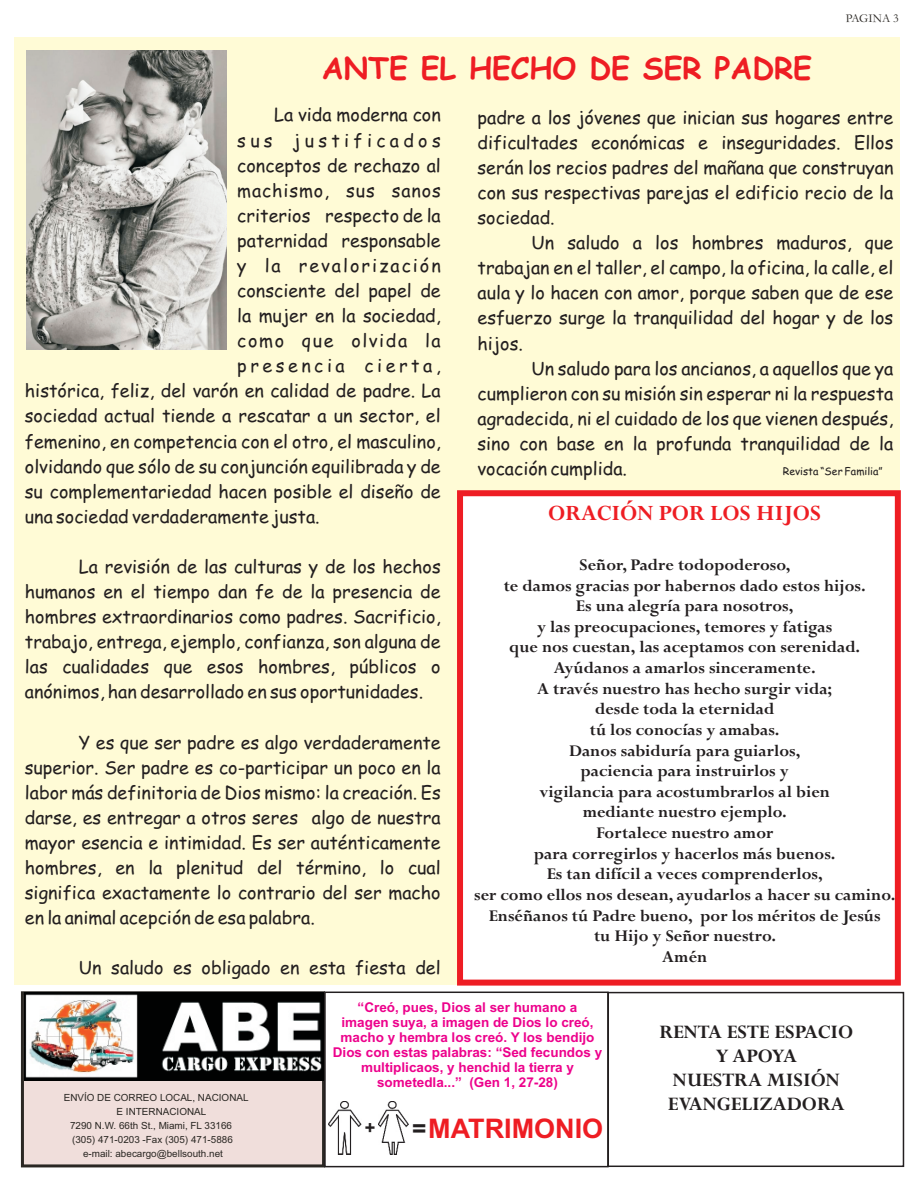
<style>
.page{position:relative;width:918px;height:1188px;background:#fff}
.page>*{position:absolute;margin:0;border:0;box-sizing:border-box;transform-origin:0 0}
.t1{font:700 30px "Comic Sans MS";color:#ee1d23}
.t2{font:700 27px "Arial";color:#ee1d23}
.t3{font:700 24px "Perpetua";color:#ee1d23}
.t4{font:700 21px/24px "Perpetua";color:#231f20;text-align:center}
.t5{font:700 18.15px "Arial";color:#231f20}
.t6{font:18px/25px "Comic Sans MS";color:#231f20;text-align:justify}
.t7{font:700 18px/20.7px "Perpetua";color:#231f20;text-align:center}
.t8{font:18px "Comic Sans MS";letter-spacing:.045em;color:#231f20}
.t9{font:18px "Comic Sans MS";letter-spacing:.11em;color:#231f20}
.t10{font:18px "Comic Sans MS";letter-spacing:.195em;color:#231f20}
.t11{font:18px "Comic Sans MS";letter-spacing:.24em;color:#231f20}
.t12{font:18px "Comic Sans MS";letter-spacing:.09em;color:#231f20}
.t13{font:700 13.5px/15.1px "Arial";color:#ed028c;text-align:center}
.t14{font:12px "Garamond";color:#2a2723}
.t15{font:10.5px "Comic Sans MS";color:#231f20}
.t16{font:9.9px "Arial";color:#2a2723}
.s1{font-size:24.45px;color:#231f20}
</style>
<div class="page">
<div style="left:14px;top:37px;width:886px;height:948px;background:#fffbd6"></div>
<svg style="left:20px;top:991px;width:307px;height:177px;background:#dececb"></svg>
<img style="left:24px;top:993px;width:300px;height:87px">
<svg style="left:607px;top:991px;width:298px;height:177px"></svg>
<div style="left:324px;top:992px;width:285px;height:175px;border:1px solid #231f20"></div>
<img style="left:328px;top:1101px;width:33px;height:54px">
<img style="left:378px;top:1101px;width:31px;height:53px">
<img style="left:27px;top:50px;width:199px;height:300px">
<div style="left:457px;top:490px;width:444px;height:496px;background:#fff"></div>
<p class="t14" style="left:846px;top:14px;width:55px">PAGINA 3</p>
<h1 class="t1" style="left:322px;top:55px;width:492px">ANTE EL HECHO DE SER PADRE</h1>
<p class="t6" style="left:274px;top:104px;width:168px">La vida moderna con</p>
<p class="t6" style="left:478px;top:107px;width:417px">padre a los jóvenes que inician sus hogares entre</p>
<p class="t11" style="left:237px;top:132px;width:205px">sus justificados</p>
<p class="t6" style="left:478px;top:132px;width:417px">dificultades económicas e inseguridades. Ellos</p>
<p class="t6" style="left:237px;top:155px;width:205px">conceptos de rechazo al</p>
<p class="t6" style="left:478px;top:157px;width:417px">serán los recios padres del mañana que construyan</p>
<p class="t8" style="left:237px;top:182px;width:205px">machismo, sus sanos</p>
<p class="t6" style="left:478px;top:182px;width:417px">con sus respectivas parejas el edificio recio de la</p>
<p class="t6" style="left:237px;top:205px;width:205px">criterios respecto de la</p>
<p class="t6" style="left:478px;top:207px;width:79px">sociedad.</p>
<p class="t6" style="left:237px;top:230px;width:205px">paternidad responsable</p>
<p class="t6" style="left:532px;top:232px;width:363px">Un saludo a los hombres maduros, que</p>
<p class="t9" style="left:237px;top:258px;width:205px">y la revalorización</p>
<p class="t6" style="left:478px;top:257px;width:417px">trabajan en el taller, el campo, la oficina, la calle, el</p>
<p class="t6" style="left:237px;top:280px;width:205px">consciente del papel de</p>
<p class="t6" style="left:478px;top:282px;width:417px">aula y lo hacen con amor, porque saben que de ese</p>
<p class="t6" style="left:237px;top:305px;width:205px">la mujer en la sociedad,</p>
<p class="t6" style="left:478px;top:307px;width:417px">esfuerzo surge la tranquilidad del hogar y de los</p>
<p class="t12" style="left:237px;top:333px;width:205px">como que olvida la</p>
<p class="t6" style="left:478px;top:332px;width:47px">hijos.</p>
<p class="t10" style="left:237px;top:358px;width:205px">presencia cierta,</p>
<p class="t6" style="left:532px;top:357px;width:363px">Un saludo para los ancianos, a aquellos que ya</p>
<p class="t6" style="left:25px;top:380px;width:417px">histórica, feliz, del varón en calidad de padre. La</p>
<p class="t6" style="left:478px;top:383px;width:417px">cumplieron con su misión sin esperar ni la respuesta</p>
<p class="t6" style="left:25px;top:405px;width:417px">sociedad actual tiende a rescatar a un sector, el</p>
<p class="t6" style="left:478px;top:408px;width:417px">agradecida, ni el cuidado de los que vienen después,</p>
<p class="t6" style="left:25px;top:430px;width:417px">femenino, en competencia con el otro, el masculino,</p>
<p class="t6" style="left:478px;top:433px;width:417px">sino con base en la profunda tranquilidad de la</p>
<p class="t6" style="left:25px;top:456px;width:417px">olvidando que sólo de su conjunción equilibrada y de</p>
<p class="t6" style="left:477px;top:458px;width:151px">vocación cumplida.</p>
<p class="t15" style="left:783px;top:467px;width:101px">Revista “Ser Familia”</p>
<p class="t6" style="left:25px;top:481px;width:417px">su complementariedad hacen posible el diseño de una sociedad verdaderamente justa.</p>
<p class="t6" style="left:25px;top:556px;width:417px;text-indent:54px">La revisión de las culturas y de los hechos humanos en el tiempo dan fe de la presencia de hombres extraordinarios como padres. Sacrificio, trabajo, entrega, ejemplo, confianza, son alguna de las cualidades que esos hombres, públicos o anónimos, han desarrollado en sus oportunidades.</p>
<p class="t6" style="left:25px;top:731px;width:417px;text-indent:54px">Y es que ser padre es algo verdaderamente superior. Ser padre es co-participar un poco en la labor más definitoria de Dios mismo: la creación. Es darse, es entregar a otros seres algo de nuestra mayor esencia e intimidad. Es ser auténticamente hombres, en la plenitud del término, lo cual significa exactamente lo contrario del ser macho en la animal acepción de esa palabra.</p>
<p class="t6" style="left:79px;top:957px;width:363px">Un saludo es obligado en esta fiesta del</p>
<h3 class="t3" style="left:548px;top:505px;width:274px">ORACIÓN POR LOS HIJOS</h3>
<p class="t7" style="left:474px;top:557px;width:423px">Señor, Padre todopoderoso,<br>te damos gracias por habernos dado estos hijos.<br>Es una alegría para nosotros,<br>y las preocupaciones, temores y fatigas<br>que nos cuestan, las aceptamos con serenidad.<br>Ayúdanos a amarlos sinceramente.<br>A través nuestro has hecho surgir vida;<br>desde toda la eternidad<br>tú los conocías y amabas.<br>Danos sabiduría para guiarlos,<br>paciencia para instruirlos y<br>vigilancia para acostumbrarlos al bien<br>mediante nuestro ejemplo.<br>Fortalece nuestro amor<br>para corregirlos y hacerlos más buenos.<br>Es tan difícil a veces comprenderlos,<br>ser como ellos nos desean, ayudarlos a hacer su camino.<br>Enséñanos tú Padre bueno, por los méritos de Jesús<br>tu Hijo y Señor nuestro.<br>Amén</p>
<p class="t16" style="left:64px;top:1094px;width:186px">ENVÍO DE CORREO LOCAL, NACIONAL</p>
<p class="t16" style="left:117px;top:1108px;width:91px">E INTERNACIONAL</p>
<p class="t16" style="left:70px;top:1122px;width:163px">7290 N.W. 66th St., Miami, FL 33166</p>
<p class="t16" style="left:72px;top:1136px;width:162px">(305) 471-0203 -Fax (305) 471-5886</p>
<p class="t16" style="left:83px;top:1150px;width:141px">e-mail: abecargo@bellsouth.net</p>
<p class="t13" style="left:333px;top:1001px;width:271px">“Creó, pues, Dios al ser humano a imagen suya, a imagen de Dios lo creó, macho y hembra los creó. Y los bendijo Dios con estas palabras: “Sed fecundos y multiplicaos, y henchid la tierra y sometedla...” (Gen 1, 27-28)</p>
<p class="t5" style="left:365px;top:1121px;width:12px">+</p>
<h2 class="t2" style="left:412px;top:1119px;width:192px"><span class="s1">=</span>MATRIMONIO</h2>
<p class="t4" style="left:659px;top:1023px;width:195px">RENTA ESTE ESPACIO<br>Y APOYA<br>NUESTRA MISIÓN<br>EVANGELIZADORA</p>
</div>
